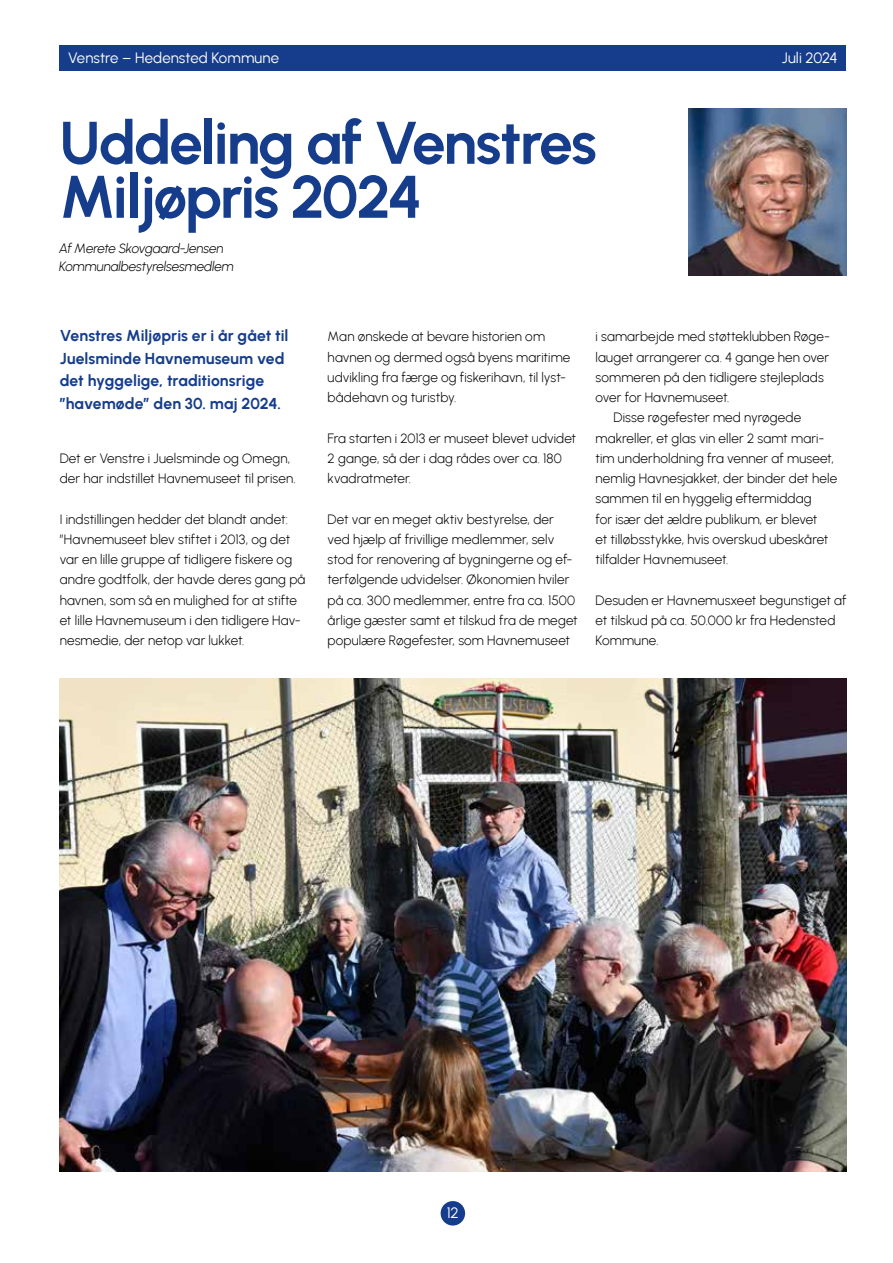
<style>
.page{position:relative;width:893px;height:1263px;background:#fff}
.page>*{position:absolute;margin:0;border:0;box-sizing:border-box;transform-origin:0 0}
.t1{font:700 60px/54px "Urbanist PPT";letter-spacing:-.035em;color:#153d8b}
.t2{font:700 15.75px/22.5px "Urbanist PPT";letter-spacing:.005em;color:#153d8b}
.t3{font:15.15px "Urbanist PPT";color:#fff}
.t4{font:15px "Urbanist PPT";letter-spacing:.01em;color:#fff}
.t5{font:300 13.5px/20.2px "Urbanist PPT";letter-spacing:.01em;color:#000}
.t6{font:italic 300 13.5px/18px "Urbanist PPT";letter-spacing:-.01em;color:#000}
</style>
<div class="page">
<div style="left:441px;top:1201px;width:24px;height:24px;background:#153d8b;border-radius:50%"></div>
<div style="left:60px;top:45px;width:786px;height:26px;background:#153d8b"></div>
<img style="left:689px;top:108px;width:157px;height:168px">
<img style="left:60px;top:678px;width:786px;height:494px">
<p class="t4" style="left:68px;top:49px;width:213px">Venstre – Hedensted Kommune</p>
<p class="t4" style="left:782px;top:49px;width:57px">Juli 2024</p>
<h1 class="t1" style="left:60px;top:116px;width:539px">Uddeling af Venstres<br>Miljøpris 2024</h1>
<p class="t6" style="left:60px;top:239px;width:176px">Af Merete Skovgaard-Jensen<br>Kommunalbestyrelsesmedlem</p>
<p class="t2" style="left:60px;top:325px;width:230px">Venstres Miljøpris er i år gået til<br>Juelsminde Havnemuseum ved det hyggelige, traditionsrige ”havemøde” den 30. maj 2024.</p>
<p class="t5" style="left:60px;top:448px;width:238px">Det er Venstre i Juelsminde og Omegn, der har indstillet Havnemuseet til prisen.</p>
<p class="t5" style="left:60px;top:509px;width:247px">I indstillingen hedder det blandt andet: ”Havnemuseet blev stiftet i 2013, og det var en lille gruppe af tidligere fiskere og andre godtfolk, der havde deres gang på havnen, som så en mulighed for at stifte et lille Havnemuseum i den tidligere Hav&shy;nesmedie, der netop var lukket.</p>
<p class="t5" style="left:328px;top:327px;width:244px">Man ønskede at bevare historien om havnen og dermed også byens maritime udvikling fra færge og fiskerihavn, til lyst&shy;bådehavn og turistby.</p>
<p class="t5" style="left:328px;top:428px;width:250px">Fra starten i 2013 er museet blevet udvidet<br>2 gange, så der i dag rådes over ca. 180 kvadratmeter.</p>
<p class="t5" style="left:328px;top:509px;width:252px">Det var en meget aktiv bestyrelse, der ved hjælp af frivillige medlemmer, selv stod for renovering af bygningerne og ef&shy;terfølgende udvidelser. Økonomien hviler på ca. 300 medlemmer, entre fra ca. 1500 årlige gæster samt et tilskud fra de meget populære Røgefester, som Havnemuseet</p>
<p class="t5" style="left:596px;top:327px;width:236px">i samarbejde med støtteklubben Røge-</p>
<p class="t5" style="left:596px;top:347px;width:235px">lauget arrangerer ca. 4 gange hen over</p>
<p class="t5" style="left:596px;top:367px;width:230px">sommeren på den tidligere stejleplads</p>
<p class="t5" style="left:596px;top:387px;width:135px">over for Havnemuseet.</p>
<p class="t5" style="left:613px;top:408px;width:189px">Disse røgefester med nyrøgede</p>
<p class="t5" style="left:596px;top:428px;width:230px">makreller, et glas vin eller 2 samt mari-</p>
<p class="t5" style="left:596px;top:448px;width:240px">tim underholdning fra venner af museet,</p>
<p class="t5" style="left:596px;top:468px;width:243px">nemlig Havnesjakket, der binder det hele</p>
<p class="t5" style="left:596px;top:489px;width:218px">sammen til en hyggelig eftermiddag</p>
<p class="t5" style="left:596px;top:509px;width:224px">for især det ældre publikum, er blevet</p>
<p class="t5" style="left:596px;top:529px;width:234px">et tilløbsstykke, hvis overskud ubeskåret</p>
<p class="t5" style="left:596px;top:549px;width:134px">tilfalder Havnemuseet.</p>
<p class="t5" style="left:596px;top:590px;width:252px">Desuden er Havnemusxeet begunstiget af et tilskud på ca. 50.000 kr fra Hedensted<br>Kommune.</p>
<p class="t3" style="left:447px;top:1203px;width:13px">12</p>
</div>
